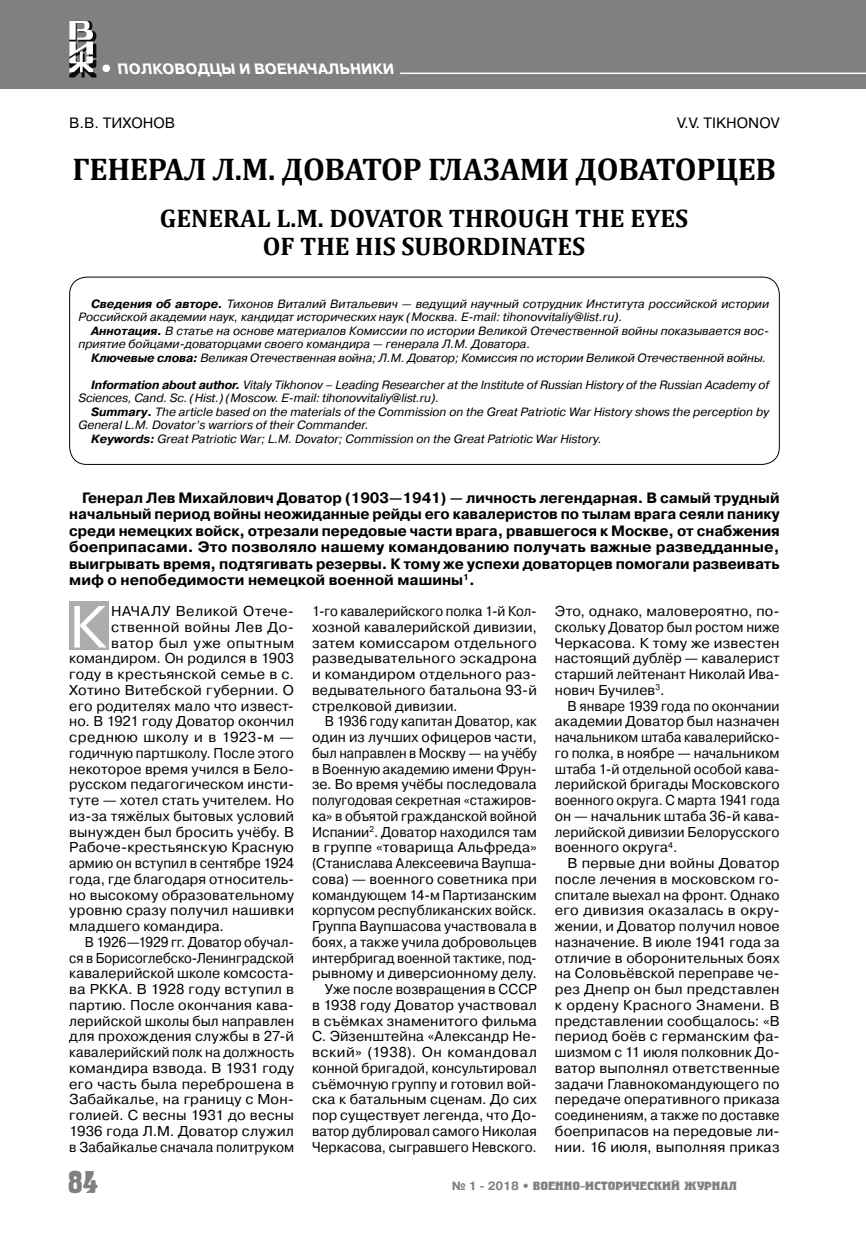
<style>
.page{position:relative;width:866px;height:1236px;background:#fff}
.page>*{position:absolute;margin:0;border:0;box-sizing:border-box;transform-origin:0 0}
.t1{font:59.25px "Pragmatica C";color:#fff}
.t2{font:700 31.5px "Cambria";letter-spacing:-.01em;color:#000}
.t3{font:700 31.5px "Herold C";color:#808080}
.t4{font:700 25.5px/28.5px "Cambria";color:#000;text-align:center}
.t5{font:700 15px/16.5px "Pragmatica C";color:#000;text-align:justify}
.t6{font:700 15px "Pragmatica C";color:#fff}
.t7{font:15px "Pragmatica C";color:#000}
.t8{font:14.25px/15.8px "Pragmatica C";letter-spacing:.01em;color:#000;text-align:justify}
.t9{font:14.25px/15.8px "Pragmatica C";letter-spacing:.01em;color:#000;text-align:right;scale:.94 1}
.t10{font:14.25px/15.8px "Pragmatica C";letter-spacing:.01em;color:#000;text-align:justify;scale:.93 1}
.t11{font:14.25px "Pragmatica C";letter-spacing:.03em;color:#000}
.t12{font:14.25px "Pragmatica C";letter-spacing:.01em;color:#000;scale:.95 1}
.t13{font:14.25px "Pragmatica C";letter-spacing:.01em;color:#000;scale:.92 1}
.t14{font:14.25px "Pragmatica C";letter-spacing:.01em;color:#000;scale:.96 1}
.t15{font:14.25px "Pragmatica C";letter-spacing:.035em;color:#000}
.t16{font:italic 12px/13.5px "Pragmatica C";color:#000}
.t17{font:700 12px "Herold C";color:#808080;scale:1.2 1}
.s1{font-weight:700}
.s2{font-family:"Pragmatica C"}
</style>
<div class="page">
<div style="left:0;top:0;width:866px;height:88px;background:#808080"></div>
<div style="left:102px;top:64px;width:8px;height:8px;background:#fff;border-radius:50%"></div>
<svg style="left:69px;top:21px;width:27px;height:57px"></svg>
<hr style="left:400px;top:73px;width:466px;height:1px;background:#fff">
<div style="left:69px;top:602px;width:40px;height:48px;background:#adadad"></div>
<div style="left:69px;top:277px;width:710px;height:188px;border:1px solid #000;border-radius:17px"></div>
<p class="t6" style="left:118px;top:63px;width:280px">ПОЛКОВОДЦЫ И ВОЕНАЧАЛЬНИКИ</p>
<p class="t7" style="left:69px;top:117px;width:107px">В.В. ТИХОНОВ</p>
<p class="t7" style="left:677px;top:117px;width:104px">V.V. TIKHONOV</p>
<h2 class="t2" style="left:73px;top:150px;width:705px">ГЕНЕРАЛ Л.М. ДОВАТОР ГЛАЗАМИ ДОВАТОРЦЕВ</h2>
<h3 class="t4" style="left:160px;top:203px;width:530px">GENERAL L.M. DOVATOR THROUGH THE EYES<br>OF THE HIS SUBORDINATES</h3>
<p class="t16" style="left:78px;top:298px;width:692px;text-indent:13px"><span class="s1">Сведения об авторе.</span> Тихонов Виталий Витальевич — ведущий научный сотрудник Института российской истории<br>Российской академии наук, кандидат исторических наук (Москва. E-mail: tihonovvitaliy@list.ru).</p>
<p class="t16" style="left:78px;top:325px;width:692px;text-indent:13px"><span class="s1">Аннотация.</span> В статье на основе материалов Комиссии по истории Великой Отечественной войны показывается вос&shy;приятие бойцами-доваторцами своего командира — генерала Л.М. Доватора.</p>
<p class="t16" style="left:91px;top:352px;width:676px"><span class="s1">Ключевые слова:</span> Великая Отечественная война; Л.М. Доватор; Комиссия по истории Великой Отечественной войны.</p>
<p class="t16" style="left:78px;top:379px;width:692px;text-indent:13px"><span class="s1">Information about author.</span> Vitaly Tikhonov – Leading Researcher at the Institute of Russian History of the Russian Academy of<br>Sciences, Cand. Sc. (Hist.) (Moscow. E-mail: tihonovvitaliy@list.ru).</p>
<p class="t16" style="left:91px;top:406px;width:679px"><span class="s1">Summary.</span> The article based on the materials of the Commission on the Great Patriotic War History shows the perception by</p>
<p class="t16" style="left:78px;top:419px;width:292px">General L.M. Dovator’s warriors of their Commander.</p>
<p class="t16" style="left:91px;top:433px;width:512px"><span class="s1">Keywords:</span> Great Patriotic War; L.M. Dovator; Commission on the Great Patriotic War History.</p>
<p class="t5" style="left:69px;top:490px;width:712px;text-indent:13px">Генерал Лев Михайлович Доватор (1903—1941) — личность легендарная. В самый трудный начальный период войны неожиданные рейды его кавалеристов по тылам врага сеяли панику среди немецких войск, отрезали передовые части врага, рвавшегося к Москве, от снабжения боеприпасами. Это позволяло нашему командованию получать важные разведданные, выигрывать время, подтягивать резервы. К тому же успехи доваторцев помогали развеивать миф о непобедимости немецкой военной машины<sup>1</sup>.</p>
<h1 class="t1" style="left:69px;top:605px;width:39px">К</h1>
<p class="t11" style="left:111px;top:606px;width:184px">НАЧАЛУ Великой Отече-</p>
<p class="t11" style="left:111px;top:621px;width:184px">ственной войны Лев До-</p>
<p class="t15" style="left:111px;top:637px;width:184px">ватор был уже опытным</p>
<p class="t8" style="left:69px;top:651px;width:226px">командиром. Он родился в 1903</p>
<p class="t8" style="left:69px;top:667px;width:226px">году в крестьянской семье в с.</p>
<p class="t8" style="left:69px;top:683px;width:226px">Хотино Витебской губернии. О</p>
<p class="t8" style="left:69px;top:699px;width:226px">его родителях мало что извест-</p>
<p class="t8" style="left:69px;top:714px;width:226px">но. В 1921 году Доватор окончил</p>
<p class="t11" style="left:69px;top:732px;width:226px">среднюю школу и в 1923-м —</p>
<p class="t8" style="left:69px;top:746px;width:226px">годичную партшколу. После этого</p>
<p class="t8" style="left:69px;top:762px;width:226px">некоторое время учился в Бело-</p>
<p class="t8" style="left:69px;top:777px;width:226px">русском педагогическом инсти-</p>
<p class="t8" style="left:69px;top:793px;width:226px">туте — хотел стать учителем. Но</p>
<p class="t8" style="left:69px;top:809px;width:226px">из-за тяжёлых бытовых условий</p>
<p class="t8" style="left:69px;top:825px;width:226px">вынужден был бросить учёбу. В</p>
<p class="t8" style="left:69px;top:840px;width:226px">Рабоче-крестьянскую Красную</p>
<p class="t12" style="left:69px;top:858px;width:238px">армию он вступил в сентябре 1924</p>
<p class="t8" style="left:69px;top:872px;width:226px">года, где благодаря относитель-</p>
<p class="t8" style="left:69px;top:888px;width:226px">но высокому образовательному</p>
<p class="t8" style="left:69px;top:903px;width:226px">уровню сразу получил нашивки</p>
<p class="t8" style="left:69px;top:919px;width:156px">младшего командира.</p>
<p class="t10" style="left:85px;top:935px;width:227px">В 1926—1929 гг. Доватор обучал-</p>
<p class="t13" style="left:69px;top:952px;width:246px">ся в Борисоглебско-Ленинградской</p>
<p class="t8" style="left:69px;top:966px;width:226px">кавалерийской школе комсоста-</p>
<p class="t8" style="left:69px;top:982px;width:226px">ва РККА. В 1928 году вступил в</p>
<p class="t8" style="left:69px;top:998px;width:226px">партию. После окончания кава-</p>
<p class="t8" style="left:69px;top:1014px;width:226px">лерийской школы был направлен</p>
<p class="t8" style="left:69px;top:1029px;width:226px">для прохождения службы в 27-й</p>
<p class="t12" style="left:69px;top:1047px;width:238px">кавалерийский полк на должность</p>
<p class="t8" style="left:69px;top:1061px;width:226px">командира взвода. В 1931 году</p>
<p class="t8" style="left:69px;top:1077px;width:226px">его часть была переброшена в</p>
<p class="t8" style="left:69px;top:1092px;width:226px">Забайкалье, на границу с Мон-</p>
<p class="t8" style="left:69px;top:1108px;width:226px">голией. С весны 1931 до весны</p>
<p class="t8" style="left:69px;top:1124px;width:226px">1936 года Л.М. Доватор служил</p>
<p class="t14" style="left:69px;top:1141px;width:236px">в Забайкалье сначала политруком</p>
<p class="t10" style="left:312px;top:604px;width:243px">1-го кавалерийского полка 1-й Кол&shy;хозной кавалерийской дивизии, затем комиссаром отдельного разведывательного эскадрона и командиром отдельного раз&shy;ведывательного батальона 93-й стрелковой дивизии.</p>
<p class="t9" style="left:312px;top:714px;width:241px">В 1936 году капитан Доватор, как один из лучших офицеров части, был направлен в Москву — на учёбу в Военную академию имени Фрун&shy;зе. Во время учёбы последовала полугодовая секретная «стажиров&shy;ка» в объятой гражданской войной<br>Испании<sup>2</sup>. Доватор находился там в группе «товарища Альфреда» (Станислава Алексеевича Ваупша&shy;сова) — военного советника при командующем 14-м Партизанским корпусом республиканских войск.<br>Группа Ваупшасова участвовала в боях, а также учила добровольцев интербригад военной тактике, под&shy;рывному и диверсионному делу.<br>Уже после возвращения в СССР<br>в 1938 году Доватор участвовал в съёмках знаменитого фильма<br>С. Эйзенштейна «Александр Не&shy;вский» (1938). Он командовал конной бригадой, консультировал съёмочную группу и готовил вой&shy;ска к батальным сценам. До сих пор существует легенда, что До&shy;ватор дублировал самого Николая<br>Черкасова, сыгравшего Невского.</p>
<p class="t8" style="left:555px;top:604px;width:226px">Это, однако, маловероятно, по&shy;скольку Доватор был ростом ниже Черкасова. К тому же известен настоящий дублёр — кавалерист старший лейтенант Николай Ива&shy;нович Бучилев<sup>3</sup>.</p>
<p class="t9" style="left:555px;top:699px;width:241px;text-align:justify;text-indent:13px">В январе 1939 года по окончании академии Доватор был назначен начальником штаба кавалерийско&shy;го полка, в ноябре — начальником штаба 1-й отдельной особой кава&shy;лерийской бригады Московского военного округа. С марта 1941 года он — начальник штаба 36-й кава&shy;лерийской дивизии Белорусского военного округа<sup>4</sup>.</p>
<p class="t8" style="left:555px;top:856px;width:226px;text-indent:13px">В первые дни войны Доватор после лечения в московском го&shy;спитале выехал на фронт. Однако его дивизия оказалась в окру&shy;жении, и Доватор получил новое назначение. В июле 1941 года за отличие в оборонительных боях на Соловьёвской переправе че&shy;рез Днепр он был представлен к ордену Красного Знамени. В представлении сообщалось: «В период боёв с германским фа&shy;шизмом с 11 июля полковник До&shy;ватор выполнял ответственные задачи Главнокомандующего по передаче оперативного приказа соединениям, а также по доставке боеприпасов на передовые ли&shy;нии. 16 июля, выполняя приказ</p>
<h2 class="t3" style="left:68px;top:1163px;width:32px">84</h2>
<p class="t17" style="left:452px;top:1179px;width:239px"><span class="s2">№ 1 - 2018 •</span> ВОЕННО-ИСТОРИЧЕСКИЙ ЖУРНАЛ</p>
</div>
